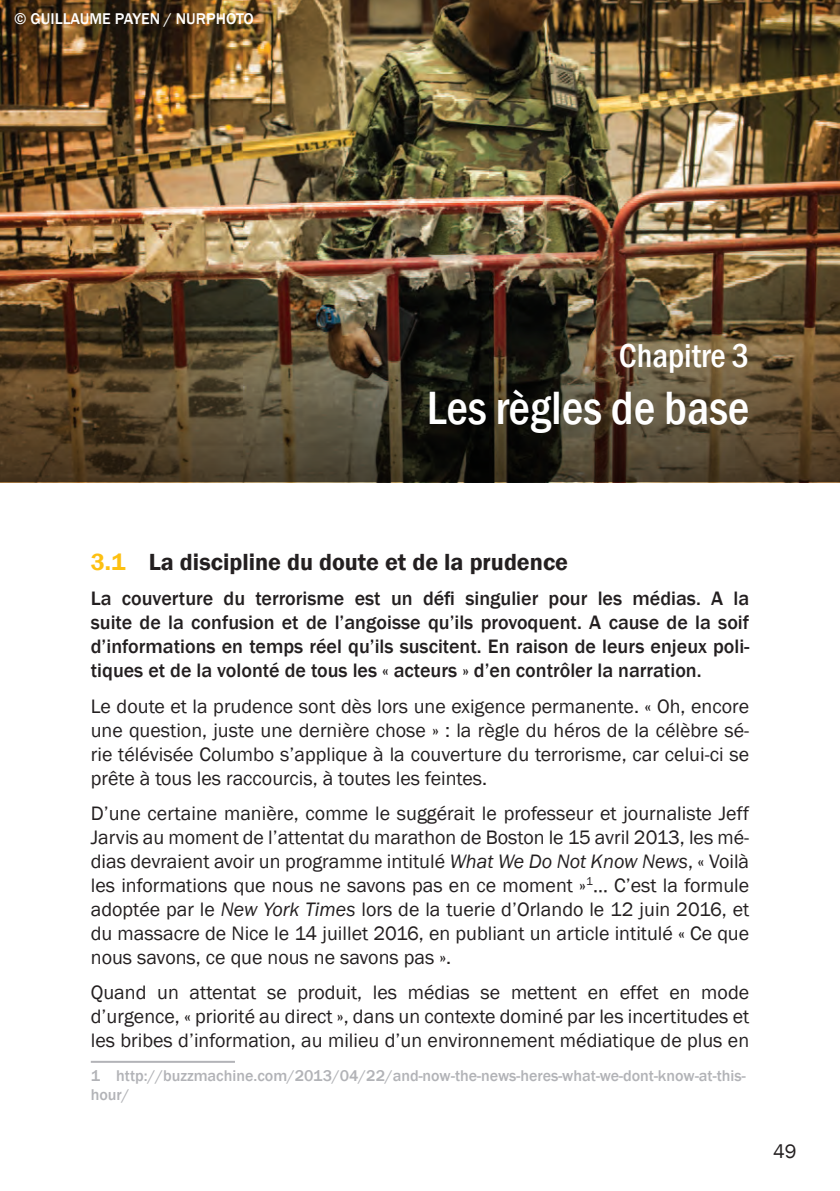
<style>
.page{position:relative;width:840px;height:1191px;background:#fff}
.page>*{position:absolute;margin:0;border:0;box-sizing:border-box;transform-origin:0 0}
.t1{font:500 condensed 48px "Franklin Gothic";color:#fff}
.t2{font:500 condensed 34px "Franklin Gothic";color:#fff}
.t3{font:600 24px "Franklin Gothic";color:#231f20}
.t4{font:20px/24px "Franklin Gothic";color:#231f20;text-align:justify}
.t5{font:500 20px/24px "Franklin Gothic";color:#231f20;text-align:justify}
.t6{font:500 16px/19.2px "Franklin Gothic";color:#b2b3b7}
.t7{font:500 16px "Franklin Gothic";color:#fff}
.s1{color:#fdc011}
.s2{font-style:italic}
</style>
<div class="page">
<img style="left:0;top:0;width:839px;height:259px">
<img style="left:0;top:259px;width:839px;height:223px">
<hr style="left:91px;top:1060px;width:144px;height:2px;background:#b2b3b7">
<p class="t7" style="left:14px;top:9px;width:241px">© GUILLAUME PAYEN / NURPHOTO</p>
<h2 class="t2" style="left:618px;top:333px;width:132px">Chapitre 3</h2>
<h1 class="t1" style="left:426px;top:377px;width:324px">Les règles de base</h1>
<p class="t3" style="left:91px;top:547px;width:478px"><span class="s1">3.1</span> La discipline du doute et de la prudence</p>
<p class="t5" style="left:91px;top:586px;width:659px">La couverture du terrorisme est un défi singulier pour les médias. A la suite de la confusion et de l’angoisse qu’ils provoquent. A cause de la soif d’informations en temps réel qu’ils suscitent. En raison de leurs enjeux poli&shy;tiques et de la volonté de tous les « acteurs » d’en contrôler la narration.</p>
<p class="t4" style="left:91px;top:694px;width:659px">Le doute et la prudence sont dès lors une exigence permanente. « Oh, encore une question, juste une dernière chose » : la règle du héros de la célèbre sé&shy;rie télévisée Columbo s’applique à la couverture du terrorisme, car celui-ci se prête à tous les raccourcis, à toutes les feintes.</p>
<p class="t4" style="left:91px;top:801px;width:659px">D’une certaine manière, comme le suggérait le professeur et journaliste Jeff Jarvis au moment de l’attentat du marathon de Boston le 15 avril 2013, les mé&shy;dias devraient avoir un programme intitulé <span class="s2">What We Do Not Know News</span>, « Voilà les informations que nous ne savons pas en ce moment »<sup>1</sup>… C’est la formule adoptée par le <span class="s2">New York Times</span> lors de la tuerie d’Orlando le 12 juin 2016, et du massacre de Nice le 14 juillet 2016, en publiant un article intitulé « Ce que nous savons, ce que nous ne savons pas ».</p>
<p class="t4" style="left:91px;top:981px;width:659px">Quand un attentat se produit, les médias se mettent en effet en mode d’urgence, « priorité au direct », dans un contexte dominé par les incertitudes et les bribes d’information, au milieu d’un environnement médiatique de plus en</p>
<p class="t6" style="left:91px;top:1066px;width:656px">1 http://buzzmachine.com/2013/04/22/and-now-the-news-heres-what-we-dont-know-at-this&shy;hour/</p>
<p class="t4" style="left:772px;top:1140px;width:25px">49</p>
</div>
